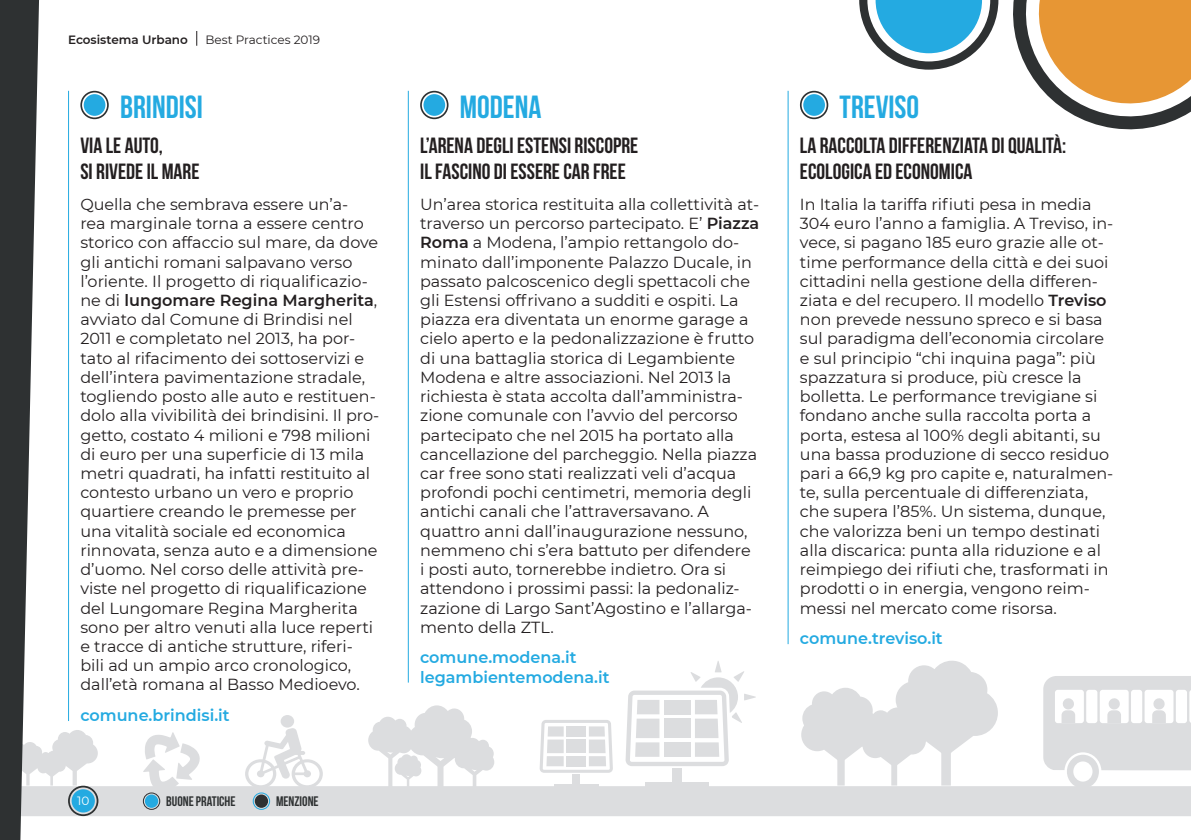
<style>
.page{position:relative;width:1191px;height:840px;background:#fff}
.page>*{position:absolute;margin:0;border:0;box-sizing:border-box;transform-origin:0 0}
.t1{font:32px "Bebas Neue";color:#24aae1}
._2019{font:22px "Bebas Neue";color:#231f20}
._2019-2{font:16px/19.2px "Montserrat";color:#231f20}
.t2{font:600 16px "Montserrat";color:#24aae1}
.t3{font:13.8px "Bebas Neue";color:#2e3132}
.t4{font:12px "Montserrat";color:#231f20}
.t5{font:600 12px "Montserrat";color:#231f20}
.t6{font:12px "Montserrat";color:#fff}
.s1{font-weight:600}
</style>
<div class="page">
<div style="left:21px;top:785px;width:1170px;height:30px;background:#dcdddf"></div>
<div style="left:672px;top:767px;width:10px;height:20px;background:#dcdddf"></div>
<div style="left:645px;top:781px;width:64px;height:6px;background:#dcdddf"></div>
<svg style="left:625px;top:661px;width:131px;height:104px"></svg>
<svg style="left:539px;top:720px;width:74px;height:52px"></svg>
<div style="left:589px;top:726px;width:16px;height:10px;background:#dcdddf"></div>
<div style="left:589px;top:739px;width:16px;height:13px;background:#dcdddf"></div>
<div style="left:546px;top:755px;width:17px;height:10px;background:#dcdddf"></div>
<div style="left:589px;top:755px;width:17px;height:10px;background:#dcdddf"></div>
<div style="left:567px;top:726px;width:19px;height:10px;background:#dcdddf"></div>
<div style="left:567px;top:755px;width:19px;height:10px;background:#dcdddf"></div>
<div style="left:547px;top:739px;width:16px;height:13px;background:#dcdddf"></div>
<div style="left:567px;top:739px;width:19px;height:13px;background:#dcdddf"></div>
<div style="left:547px;top:726px;width:16px;height:10px;background:#dcdddf"></div>
<div style="left:573px;top:773px;width:7px;height:14px;background:#dcdddf"></div>
<svg style="left:554px;top:783px;width:44px;height:2px"></svg>
<div style="left:281px;top:714px;width:13px;height:13px;background:#dcdddf;border-radius:50%"></div>
<svg style="left:368px;top:705px;width:126px;height:81px"></svg>
<svg style="left:1043px;top:676px;width:148px;height:110px"></svg>
<svg style="left:801px;top:660px;width:197px;height:125px"></svg>
<svg style="left:1013px;top:0;width:178px;height:130px"></svg>
<svg style="left:859px;top:0;width:139px;height:70px"></svg>
<hr style="left:787px;top:91px;width:1px;height:552px;background:#24aae1">
<svg style="left:800px;top:91px;width:28px;height:28px"></svg>
<div style="left:803px;top:94px;width:22px;height:22px;background:#24aae1;border-radius:50%"></div>
<hr style="left:408px;top:91px;width:1px;height:591px;background:#24aae1">
<svg style="left:420px;top:91px;width:28px;height:28px"></svg>
<div style="left:423px;top:94px;width:22px;height:22px;background:#24aae1;border-radius:50%"></div>
<svg style="left:0;top:0;width:109px;height:839px"></svg>
<svg style="left:196px;top:31px;width:1px;height:15px"></svg>
<svg style="left:245px;top:727px;width:78px;height:82px"></svg>
<div style="left:255px;top:794px;width:13px;height:13px;background:#2e3132;border-radius:50%"></div>
<svg style="left:143px;top:732px;width:57px;height:77px"></svg>
<div style="left:145px;top:794px;width:13px;height:13px;background:#24aae1;border-radius:50%"></div>
<p class="t5" style="left:68px;top:31px;width:121px">Ecosistema Urbano</p>
<p class="t4" style="left:205px;top:32px;width:116px">Best Practices 2019</p>
<p class="t1" style="left:120px;top:89px;width:84px">BRINDISI</p>
<p class="_2019" style="left:80px;top:133px;width:84px">VIA LE AUTO,</p>
<p class="_2019" style="left:80px;top:159px;width:121px">SI RIVEDE IL MARE</p>
<p class="_2019-2" style="left:80px;top:194px;width:300px">Quella che sembrava essere un’a-<br>rea marginale torna a essere centro storico con affaccio sul mare, da dove gli antichi romani salpavano verso l’oriente. Il progetto di riqualificazio&shy;ne di <span class="s1">lungomare Regina Margherita</span>, avviato dal Comune di Brindisi nel 2011 e completato nel 2013, ha por&shy;tato al rifacimento dei sottoservizi e dell’intera pavimentazione stradale, togliendo posto alle auto e restituen&shy;dolo alla vivibilità dei brindisini. Il pro&shy;getto, costato 4 milioni e 798 milioni di euro per una superficie di 13 mila metri quadrati, ha infatti restituito al contesto urbano un vero e proprio quartiere creando le premesse per una vitalità sociale ed economica rinnovata, senza auto e a dimensione d’uomo. Nel corso delle attività pre&shy;viste nel progetto di riqualificazione del Lungomare Regina Margherita sono per altro venuti alla luce reperti e tracce di antiche strutture, riferi&shy;bili ad un ampio arco cronologico, dall’età romana al Basso Medioevo.</p>
<p class="t2" style="left:80px;top:703px;width:151px">comune.brindisi.it</p>
<p class="t6" style="left:77px;top:792px;width:14px">10</p>
<p class="t3" style="left:166px;top:793px;width:71px">BUONE PRATICHE</p>
<p class="t3" style="left:276px;top:793px;width:44px">MENZIONE</p>
<p class="t1" style="left:460px;top:89px;width:83px">MODENA</p>
<p class="_2019" style="left:420px;top:133px;width:220px">L’ARENA DEGLI ESTENSI RISCOPRE</p>
<p class="_2019" style="left:420px;top:159px;width:207px">IL FASCINO DI ESSERE CAR FREE</p>
<p class="_2019-2" style="left:420px;top:194px;width:340px">Un’area storica restituita alla collettività at&shy;traverso un percorso partecipato. E’ <span class="s1">Piazza Roma</span> a Modena, l’ampio rettangolo do&shy;minato dall’imponente Palazzo Ducale, in passato palcoscenico degli spettacoli che gli Estensi offrivano a sudditi e ospiti. La piazza era diventata un enorme garage a cielo aperto e la pedonalizzazione è frutto di una battaglia storica di Legambiente Modena e altre associazioni. Nel 2013 la richiesta è stata accolta dall’amministra&shy;zione comunale con l’avvio del percorso partecipato che nel 2015 ha portato alla cancellazione del parcheggio. Nella piazza car free sono stati realizzati veli d’acqua profondi pochi centimetri, memoria degli antichi canali che l’attraversavano. A quattro anni dall’inaugurazione nessuno, nemmeno chi s’era battuto per difendere<br>i posti auto, tornerebbe indietro. Ora si attendono i prossimi passi: la pedonaliz&shy;zazione di Largo Sant’Agostino e l’allarga&shy;mento della ZTL.</p>
<p class="t2" style="left:420px;top:646px;width:158px">comune.modena.it</p>
<p class="t2" style="left:420px;top:665px;width:191px">legambientemodena.it</p>
<p class="t1" style="left:839px;top:89px;width:81px">TREVISO</p>
<p class="_2019" style="left:800px;top:133px;width:268px">LA RACCOLTA DIFFERENZIATA DI QUALITÀ:</p>
<p class="_2019" style="left:800px;top:159px;width:174px">ECOLOGICA ED ECONOMICA</p>
<p class="_2019-2" style="left:800px;top:194px;width:315px">In Italia la tariffa rifiuti pesa in media 304 euro l’anno a famiglia. A Treviso, in&shy;vece, si pagano 185 euro grazie alle ot&shy;time performance della città e dei suoi cittadini nella gestione della differen&shy;ziata e del recupero. Il modello <span class="s1">Treviso </span>non prevede nessuno spreco e si basa sul paradigma dell’economia circolare e sul principio “chi inquina paga”: più spazzatura si produce, più cresce la bolletta. Le performance trevigiane si fondano anche sulla raccolta porta a porta, estesa al 100% degli abitanti, su una bassa produzione di secco residuo pari a 66,9 kg pro capite e, naturalmen&shy;te, sulla percentuale di differenziata, che supera l’85%. Un sistema, dunque, che valorizza beni un tempo destinati alla discarica: punta alla riduzione e al reimpiego dei rifiuti che, trasformati in prodotti o in energia, vengono reim&shy;messi nel mercato come risorsa.</p>
<p class="t2" style="left:800px;top:626px;width:144px">comune.treviso.it</p>
</div>
